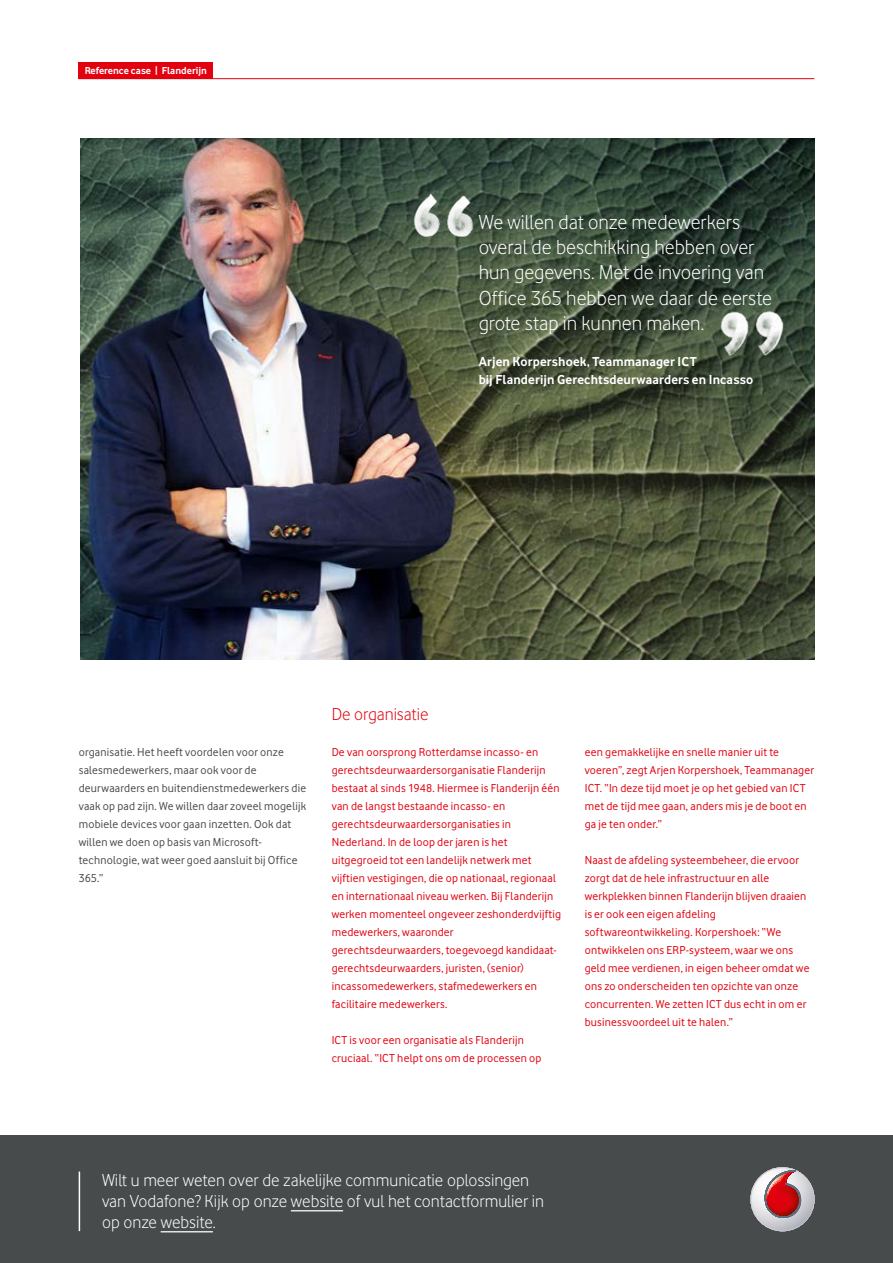
<style>
.page{position:relative;width:893px;height:1263px;background:#fff}
.page>*{position:absolute;margin:0;border:0;box-sizing:border-box;transform-origin:0 0}
.t1{font:500 21px/25.2px "VF Light";color:#fff}
.t2{font:500 18px/21px "VF Light";color:#fff}
.t3{font:500 18px "VF Light";color:#e3000f}
.t4{font:500 13.5px/18px "VF Bold";letter-spacing:.01em;color:#fff}
.t5{font:12px/18px "VF Regular";letter-spacing:.02em;color:#e3000f}
.t6{font:12px/18px "VF Regular";letter-spacing:.02em;color:#494948}
.t7{font:500 10.5px "VF Bold";color:#fff}
</style>
<div class="page">
<div style="left:0;top:1135px;width:893px;height:128px;background:#474b4c"></div>
<hr style="left:79px;top:1171px;width:1px;height:60px;background:#fff">
<svg style="left:751px;top:1168px;width:63px;height:62px"></svg>
<svg style="left:765px;top:1170px;width:36px;height:49px;background:#c25c61"></svg>
<hr style="left:291px;top:1210px;width:52px;height:1px;background:#fff">
<hr style="left:161px;top:1231px;width:52px;height:1px;background:#fff">
<img style="left:80px;top:138px;width:734px;height:521px">
<img style="left:410px;top:193px;width:65px;height:49px">
<img style="left:718px;top:308px;width:69px;height:54px">
<hr style="left:79px;top:78px;width:735px;height:1px;background:#e3000f">
<div style="left:79px;top:63px;width:134px;height:16px;background:#e3000f"></div>
<p class="t7" style="left:85px;top:64px;width:124px">Reference case | Flanderijn</p>
<h1 class="t1" style="left:479px;top:209px;width:295px">We willen dat onze medewerkers overal de beschikking hebben over hun gegevens. Met de invoering van<br>Office 365 hebben we daar de eerste grote stap in kunnen maken.</h1>
<p class="t4" style="left:479px;top:352px;width:276px">Arjen Korpershoek, Teammanager ICT<br>bij Flanderijn Gerechtsdeurwaarders en Incasso</p>
<p class="t6" style="left:79px;top:743px;width:229px">organisatie. Het heeft voordelen voor onze salesmedewerkers, maar ook voor de deurwaarders en buitendienstmedewerkers die vaak op pad zijn. We willen daar zoveel mogelijk mobiele devices voor gaan inzetten. Ook dat willen we doen op basis van Microsoft&shy;technologie, wat weer goed aansluit bij Office 365.”</p>
<h2 class="t3" style="left:332px;top:704px;width:99px">De organisatie</h2>
<p class="t5" style="left:332px;top:743px;width:231px">De van oorsprong Rotterdamse incasso- en gerechtsdeurwaardersorganisatie Flanderijn bestaat al sinds 1948. Hiermee is Flanderijn één van de langst bestaande incasso- en gerechtsdeurwaardersorganisaties in Nederland. In de loop der jaren is het uitgegroeid tot een landelijk netwerk met vijftien vestigingen, die op nationaal, regionaal en internationaal niveau werken. Bij Flanderijn werken momenteel ongeveer zeshonderdvijftig medewerkers, waaronder gerechtsdeurwaarders, toegevoegd kandidaat&shy;gerechtsdeurwaarders, juristen, (senior) incassomedewerkers, stafmedewerkers en facilitaire medewerkers.</p>
<p class="t5" style="left:332px;top:1031px;width:211px">ICT is voor een organisatie als Flanderijn cruciaal. “ICT helpt ons om de processen op</p>
<p class="t5" style="left:585px;top:743px;width:231px">een gemakkelijke en snelle manier uit te voeren”, zegt Arjen Korpershoek, Teammanager ICT. “In deze tijd moet je op het gebied van ICT met de tijd mee gaan, anders mis je de boot en ga je ten onder.”</p>
<p class="t5" style="left:585px;top:851px;width:226px">Naast de afdeling systeembeheer, die ervoor zorgt dat de hele infrastructuur en alle werkplekken binnen Flanderijn blijven draaien is er ook een eigen afdeling softwareontwikkeling. Korpershoek: “We ontwikkelen ons ERP-systeem, waar we ons geld mee verdienen, in eigen beheer omdat we ons zo onderscheiden ten opzichte van onze concurrenten. We zetten ICT dus echt in om er businessvoordeel uit te halen.”</p>
<h2 class="t2" style="left:102px;top:1170px;width:444px">Wilt u meer weten over de zakelijke communicatie oplossingen van Vodafone? Kijk op onze website of vul het contactformulier in op onze website.</h2>
</div>
